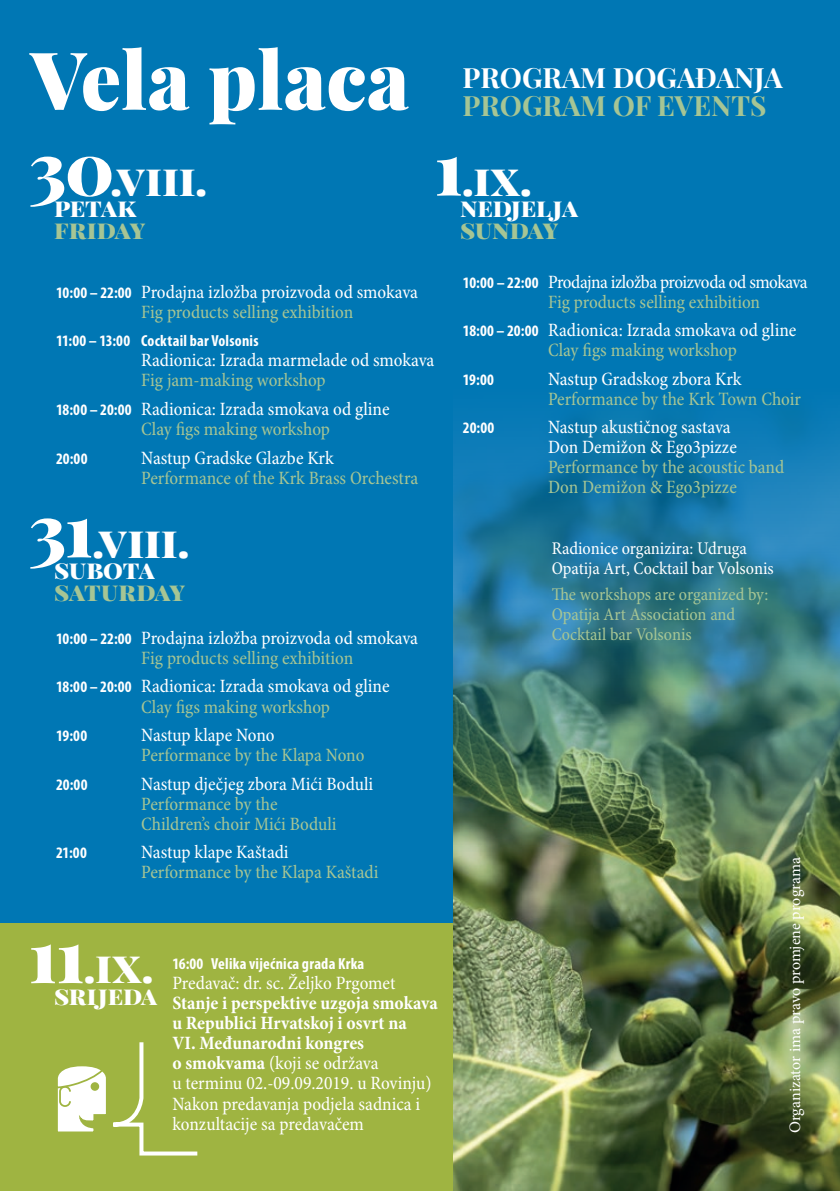
<style>
.page{position:relative;width:840px;height:1191px;background:#fff}
.page>*{position:absolute;margin:0;border:0;box-sizing:border-box;transform-origin:0 0}
.naslov{font:900 80.2px "Playfair Display";color:#fff}
.t1{font:900 43.2px "Playfair Display";color:#fff}
.naslov-2{font:700 28px "Playfair Display";letter-spacing:-.005em;color:#fff}
.naslov-3{font:700 28px "Playfair Display";color:#a6c594}
.t2{font:900 25.2px/21.6px "Playfair Display";letter-spacing:-.01em;color:#fff}
.t3{font:900 25.2px/21.6px "Playfair Display";letter-spacing:.06em;color:#a6c594}
.t4{font:900 25.2px/21.6px "Playfair Display";color:#a6c594}
.satnica{font:condensed 19px/20px "Minion Pro";letter-spacing:-.005em;color:#fff}
.satnica-2{font:condensed 19px/20px "Minion Pro";letter-spacing:-.005em;color:#a6c594}
.tekst{font:700 condensed 19px/20px "Minion Pro";color:#fff}
.tekst-2{font:condensed 19px/20px "Minion Pro";letter-spacing:-.005em;color:#fff}
.t5{font:condensed 18px/20px "Minion Pro";letter-spacing:-.005em;color:#a6c594}
.t6{font:condensed 18px/20px "Minion Pro";color:#fff}
.satnica-3{font:700 condensed 16px "Myriad Pro";letter-spacing:.015em;color:#fff}
.t7{font:16px "Minion Pro";letter-spacing:-.005em;color:#fff}
.tekst-3{font:700 condensed 16px "Myriad Pro";letter-spacing:.015em;color:#fff}
.s1{font-size:73.4px}
.s2{color:#fff}
.s3{color:#a6c594}
.s4{font-family:"Myriad Pro";font-weight:700;font-size:16px}
.s5{font-weight:400}
</style>
<div class="page">
<div style="left:0;top:0;width:839px;height:1191px;background:#0077b4"></div>
<div style="left:0;top:924px;width:782px;height:267px;background:#9fb441"></div>
<img style="left:453px;top:411px;width:386px;height:780px">
<svg style="left:57px;top:1042px;width:141px;height:114px"></svg>
<p class="naslov" style="left:31px;top:16px;width:380px">Vela placa</p>
<p class="t1" style="left:29px;top:145px;width:180px"><span class="s1">30</span>.viii.</p>
<p class="t4" style="left:54px;top:195px;width:93px"><span class="s2">petak </span>friday</p>
<p class="naslov-2" style="left:462px;top:55px;width:322px">PROGRAM DOGAĐANJA</p>
<p class="naslov-3" style="left:462px;top:83px;width:305px">PROGRAM OF EVENTS</p>
<p class="t1" style="left:434px;top:145px;width:99px"><span class="s1">1</span>.ix.</p>
<p class="t2" style="left:460px;top:195px;width:117px">nedjelja <span class="s3">sunday</span></p>
<p class="satnica" style="left:141px;top:283px;width:278px;text-indent:-85px"><span class="s4">10:00 – 22:00</span> Prodajna izložba proizvoda od smokava<br><span class="s3">Fig products selling exhibition</span></p>
<p class="satnica-3" style="left:56px;top:332px;width:204px">11:00 – 13:00 Cocktail bar Volsonis</p>
<p class="satnica" style="left:141px;top:351px;width:294px">Radionica: Izrada marmelade od smokava<br><span class="s3">Fig jam-making workshop</span></p>
<p class="satnica" style="left:141px;top:400px;width:250px;text-indent:-85px"><span class="s4">18:00 – 20:00</span> Radionica: Izrada smokava od gline<br><span class="s3">Clay figs making workshop</span></p>
<p class="satnica-3" style="left:56px;top:449px;width:33px">20:00</p>
<p class="satnica-2" style="left:141px;top:448px;width:278px"><span class="s2">Nastup Gradske Glazbe Krk<br></span>Performance of the Krk Brass Orchestra</p>
<p class="t1" style="left:29px;top:507px;width:162px"><span class="s1">31</span>.viii.</p>
<p class="t3" style="left:54px;top:557px;width:132px"><span class="s2">subota </span>saturday</p>
<p class="satnica" style="left:141px;top:628px;width:278px;text-indent:-85px"><span class="s4">10:00 – 22:00</span> Prodajna izložba proizvoda od smokava<br><span class="s3">Fig products selling exhibition</span></p>
<p class="satnica" style="left:141px;top:677px;width:250px;text-indent:-85px"><span class="s4">18:00 – 20:00</span> Radionica: Izrada smokava od gline<br><span class="s3">Clay figs making workshop</span></p>
<p class="satnica-3" style="left:56px;top:727px;width:33px">19:00</p>
<p class="satnica-2" style="left:141px;top:725px;width:224px"><span class="s2">Nastup klape Nono<br></span>Performance by the Klapa Nono</p>
<p class="satnica-3" style="left:56px;top:775px;width:33px">20:00</p>
<p class="satnica-2" style="left:141px;top:774px;width:233px"><span class="s2">Nastup dječjeg zbora Mići Boduli<br></span>Performance by the<br>Children’s choir Mići Boduli</p>
<p class="satnica-3" style="left:56px;top:844px;width:32px">21:00</p>
<p class="satnica-2" style="left:141px;top:842px;width:238px"><span class="s2">Nastup klape Kaštadi<br></span>Performance by the Klapa Kaštadi</p>
<p class="t1" style="left:29px;top:933px;width:127px"><span class="s1">11</span>.ix.</p>
<p class="t2" style="left:54px;top:982px;width:102px">srijeda</p>
<p class="tekst-3" style="left:172px;top:955px;width:193px">16:00 Velika vijećnica grada Krka</p>
<p class="tekst-2" style="left:172px;top:974px;width:224px">Predavač: dr. sc. Željko Prgomet</p>
<p class="tekst" style="left:172px;top:993px;width:267px">Stanje i perspektive uzgoja smokava u Republici Hrvatskoj i osvrt na<br>VI. Međunarodni kongres<br>o smokvama <span class="s5">(koji se održava<br>u terminu 02.-09.09.2019. u Rovinju)</span></p>
<p class="tekst-2" style="left:172px;top:1094px;width:249px">Nakon predavanja podjela sadnica i konzultacije sa predavačem</p>
<p class="satnica" style="left:547px;top:272px;width:261px;text-indent:-85px"><span class="s4">10:00 – 22:00</span> Prodajna izložba proizvoda od smokava<br><span class="s3">Fig products selling exhibition</span></p>
<p class="satnica" style="left:547px;top:321px;width:250px;text-indent:-85px"><span class="s4">18:00 – 20:00</span> Radionica: Izrada smokava od gline<br><span class="s3">Clay figs making workshop</span></p>
<p class="satnica-3" style="left:462px;top:370px;width:33px">19:00</p>
<p class="satnica-2" style="left:547px;top:369px;width:254px"><span class="s2">Nastup Gradskog zbora Krk<br></span>Performance by the Krk Town Choir</p>
<p class="satnica-3" style="left:462px;top:419px;width:33px">20:00</p>
<p class="satnica-2" style="left:547px;top:418px;width:237px"><span class="s2">Nastup akustičnog sastava<br>Don Demižon &amp; Ego3pizze<br></span>Performance by the acoustic band<br>Don Demižon &amp; Ego3pizze</p>
<p class="t6" style="left:551px;top:539px;width:223px">Radionice organizira: Udruga<br>Opatija Art, Cocktail bar Volsonis</p>
<p class="t5" style="left:551px;top:584px;width:218px">The workshops are organized by:<br>Opatija Art Association and<br>Cocktail bar Volsonis</p>
<p class="t7" style="left:784px;top:1133px;width:278px;rotate:-90deg">Organizator ima pravo promjene programa</p>
</div>
